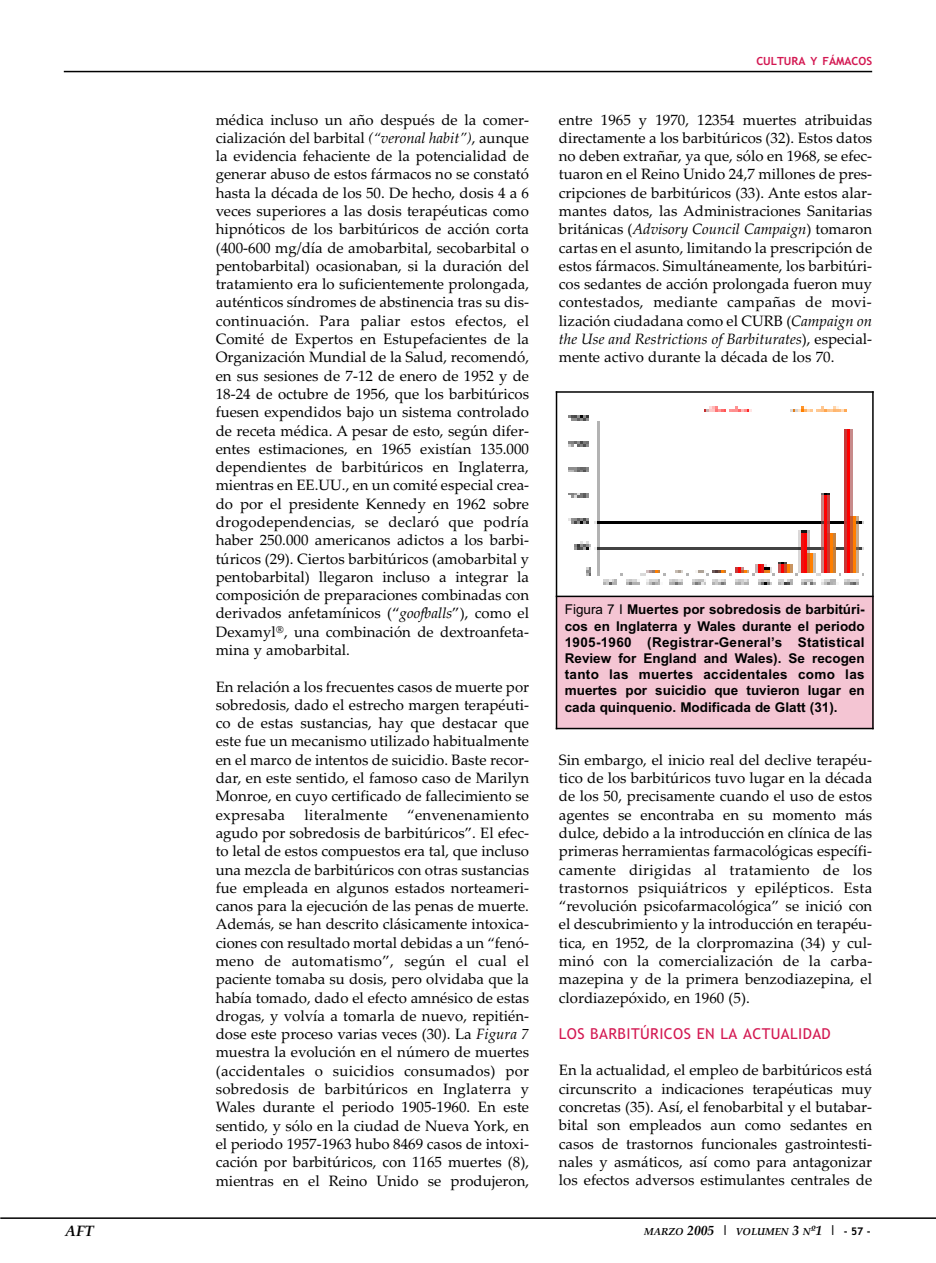
<style>
.page{position:relative;width:936px;height:1263px;background:#fff}
.page>*{position:absolute;margin:0;border:0;box-sizing:border-box;transform-origin:0 0}
.t1{font:15px/18.3px "Palatino Linotype";color:#000;text-align:justify}
.t2{font:15px "Trebuchet MS";letter-spacing:.025em;color:#d31751}
.t3{font:15px "Palatino Linotype";letter-spacing:.02em;color:#000}
.t4{font:italic 700 15px "Palatino Linotype";color:#000}
.t5{font:700 13.5px/16.2px "Arial";color:#000;text-align:justify}
.t6{font:11.25px "Trebuchet MS Bold";color:#d31751}
.t7{font:italic 700 10.2px "Palatino Linotype";color:#000}
.s1{font-style:italic}
.s2{font-weight:400}
.s3{font-size:13.5px}
.s4{font-family:"Trebuchet MS Bold";font-weight:400;font-style:normal;font-size:10.5px}
</style>
<div class="page">
<hr style="left:64px;top:71px;width:808px;height:1px;background:#000">
<hr style="left:0;top:1217px;width:935px;height:2px;background:#000">
<img style="left:557px;top:393px;width:315px;height:203px">
<div style="left:555px;top:596px;width:318px;height:133px;background:#f4c5d3"></div>
<hr style="left:555px;top:391px;width:2px;height:338px;background:#000">
<hr style="left:872px;top:391px;width:1px;height:338px;background:#000">
<hr style="left:555px;top:391px;width:318px;height:2px;background:#000">
<hr style="left:555px;top:596px;width:318px;height:1px;background:#000">
<hr style="left:555px;top:728px;width:318px;height:1px;background:#000">
<p class="t1" style="left:216px;top:110px;width:315px">médica incluso un año después de la comer&shy;cialización del barbital <span class="s1">(“veronal habit”)</span>, aunque la evidencia fehaciente de la potencialidad de generar abuso de estos fármacos no se constató hasta la década de los 50. De hecho, dosis 4 a 6 veces superiores a las dosis terapéuticas como hipnóticos de los barbitúricos de acción corta (400-600 mg/día de amobarbital, secobarbital o pentobarbital) ocasionaban, si la duración del tratamiento era lo suficientemente prolongada, auténticos síndromes de abstinencia tras su dis&shy;continuación. Para paliar estos efectos, el Comité de Expertos en Estupefacientes de la Organización Mundial de la Salud, recomendó, en sus sesiones de 7-12 de enero de 1952 y de 18-24 de octubre de 1956, que los barbitúricos fuesen expendidos bajo un sistema controlado de receta médica. A pesar de esto, según difer&shy;entes estimaciones, en 1965 existían 135.000 dependientes de barbitúricos en Inglaterra, mientras en EE.UU., en un comité especial crea&shy;do por el presidente Kennedy en 1962 sobre drogodependencias, se declaró que podría haber 250.000 americanos adictos a los barbi&shy;túricos (29). Ciertos barbitúricos (amobarbital y pentobarbital) llegaron incluso a integrar la composición de preparaciones combinadas con derivados anfetamínicos (“<span class="s1">goofballs</span>”), como el Dexamyl , una combinación de dextroanfeta&shy;mina y amobarbital.</p>
<p class="t1" style="left:216px;top:677px;width:315px">En relación a los frecuentes casos de muerte por sobredosis, dado el estrecho margen terapéuti&shy;co de estas sustancias, hay que destacar que este fue un mecanismo utilizado habitualmente en el marco de intentos de suicidio. Baste recor&shy;dar, en este sentido, el famoso caso de Marilyn Monroe, en cuyo certificado de fallecimiento se expresaba</p>
<p class="t3" style="left:304px;top:804px;width:85px">literalmente</p>
<p class="t1" style="left:216px;top:805px;width:315px;text-indent:191px">“envenenamiento agudo por sobredosis de barbitúricos”. El efec&shy;to letal de estos compuestos era tal, que incluso una mezcla de barbitúricos con otras sustancias fue empleada en algunos estados norteameri&shy;canos para la ejecución de las penas de muerte.<br>Además, se han descrito clásicamente intoxica&shy;ciones con resultado mortal debidas a un “fenó&shy;meno de automatismo”, según el cual el paciente tomaba su dosis, pero olvidaba que la había tomado, dado el efecto amnésico de estas drogas, y volvía a tomarla de nuevo, repitién&shy;dose este proceso varias veces (30). La <span class="s1">Figura 7 </span>muestra la evolución en el número de muertes (accidentales o suicidios consumados) por sobredosis de barbitúricos en Inglaterra y Wales durante el periodo 1905-1960. En este sentido, y sólo en la ciudad de Nueva York, en el periodo 1957-1963 hubo 8469 casos de intoxi&shy;cación por barbitúricos, con 1165 muertes (8), mientras en el Reino Unido se produjeron,</p>
<p class="t6" style="left:756px;top:57px;width:117px">CULTURA Y FÁMACOS</p>
<p class="t1" style="left:559px;top:110px;width:315px">entre 1965 y 1970, 12354 muertes atribuidas directamente a los barbitúricos (32). Estos datos no deben extrañar, ya que, sólo en 1968, se efec&shy;tuaron en el Reino Unido 24,7 millones de pres&shy;cripciones de barbitúricos (33). Ante estos alar&shy;mantes datos, las Administraciones Sanitarias británicas (<span class="s1">Advisory Council Campaign</span>) tomaron cartas en el asunto, limitando la prescripción de estos fármacos. Simultáneamente, los barbitúri&shy;cos sedantes de acción prolongada fueron muy contestados, mediante campañas de movi&shy;lización ciudadana como el CURB (<span class="s1">Campaign on the Use and Restrictions of Barbiturates</span>), especial&shy;mente activo durante la década de los 70.</p>
<p class="t5" style="left:564px;top:602px;width:301px"><span class="s2">Figura 7 I</span> Muertes por sobredosis de barbitúri&shy;cos en Inglaterra y Wales durante el periodo 1905-1960 (Registrar-General’s Statistical Review for England and Wales). Se recogen tanto las muertes accidentales como las muertes por suicidio que tuvieron lugar en cada quinquenio. Modificada de Glatt (31).</p>
<p class="t1" style="left:559px;top:750px;width:315px">Sin embargo, el inicio real del declive terapéu&shy;tico de los barbitúricos tuvo lugar en la década de los 50, precisamente cuando el uso de estos agentes se encontraba en su momento más dulce, debido a la introducción en clínica de las primeras herramientas farmacológicas específi&shy;camente dirigidas al tratamiento de los trastornos psiquiátricos y epilépticos. Esta “revolución psicofarmacológica” se inició con el descubrimiento y la introducción en terapéu&shy;tica, en 1952, de la clorpromazina (34) y cul&shy;minó con la comercialización de la carba&shy;mazepina y de la primera benzodiazepina, el clordiazepóxido, en 1960 (5).</p>
<p class="t2" style="left:559px;top:1029px;width:273px">LOS BARBITÚRICOS EN LA ACTUALIDAD</p>
<p class="t1" style="left:559px;top:1061px;width:315px">En la actualidad, el empleo de barbitúricos está circunscrito a indicaciones terapéuticas muy concretas (35). Así, el fenobarbital y el butabar&shy;bital son empleados aun como sedantes en casos de trastornos funcionales gastrointesti&shy;nales y asmáticos, así como para antagonizar los efectos adversos estimulantes centrales de</p>
<p class="t4" style="left:65px;top:1220px;width:30px">AFT</p>
<p class="t7" style="left:644px;top:1224px;width:228px">MARZO <span class="s3">2005 |</span> VOLUMEN <span class="s3">3</span> N<span class="s3">º1 |</span> <span class="s4">- 57 -</span></p>
</div>
